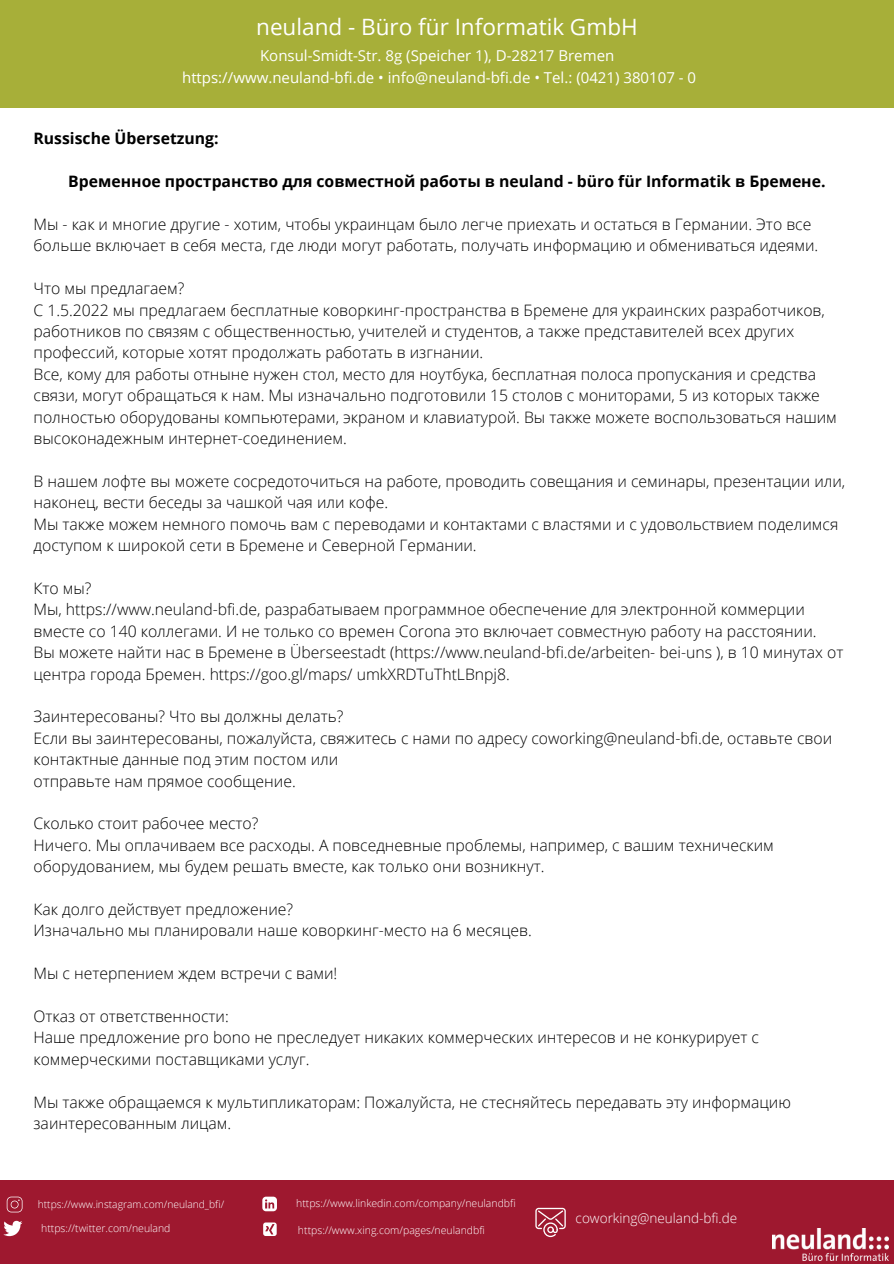
<style>
.page{position:relative;width:894px;height:1264px;background:#fff}
.page>*{position:absolute;margin:0;border:0;box-sizing:border-box;transform-origin:0 0}
.t1{font:22.5px "Open Sans";color:#fff}
.t2{font:300 15.75px/21.5px "Open Sans";color:#000}
.t3{font:700 15.75px "Open Sans";color:#000}
.t4{font:15px "Open Sans";color:#fff}
.t5{font:300 13.5px "Open Sans";color:#fff}
.t6{font:300 10.5px "Open Sans";color:#fff}
.t7{font:300 10.2px "Open Sans";color:#fff}
</style>
<div class="page">
<div style="left:0;top:0;width:893px;height:108px;background:#a7af39"></div>
<div style="left:0;top:1180px;width:893px;height:83px;background:#9e182f"></div>
<img style="left:772px;top:1228px;width:115px;height:32px">
<svg style="left:7px;top:1196px;width:15px;height:16px"></svg>
<svg style="left:3px;top:1220px;width:19px;height:16px"></svg>
<svg style="left:262px;top:1196px;width:15px;height:15px"></svg>
<svg style="left:263px;top:1222px;width:13px;height:13px"></svg>
<svg style="left:535px;top:1207px;width:30px;height:30px"></svg>
<p class="t1" style="left:256px;top:11px;width:383px">neuland - Büro für Informatik GmbH</p>
<p class="t4" style="left:260px;top:45px;width:355px">Konsul-Smidt-Str. 8g (Speicher 1), D-28217 Bremen</p>
<p class="t4" style="left:182px;top:67px;width:515px">https://www.neuland-bfi.de • info@neuland-bfi.de • Tel.: (0421) 380107 - 0</p>
<p class="t3" style="left:34px;top:128px;width:186px">Russische Ü bersetzung:</p>
<p class="t3" style="left:68px;top:170px;width:758px">Временное пространство для совместной работы в neuland - bü ro fü r Informatik в Бремене.</p>
<p class="t2" style="left:34px;top:213px;width:786px">Мы - как и многие другие - хотим, чтобы украинцам было легче приехать и остаться в Германии. Это все больше включает в себя места, где люди могут работать, получать информацию и обмениваться идеями.</p>
<p class="t2" style="left:34px;top:277px;width:152px">Что мы предлагаем?</p>
<p class="t2" style="left:34px;top:299px;width:792px">С 1.5.2022 мы предлагаем бесплатные коворкинг-пространства в Бремене для украинских разработчиков, работников по связям с общественностью, учителей и студентов, а также представителей всех других профессий, которые хотят продолжать работать в изгнании.</p>
<p class="t2" style="left:34px;top:363px;width:804px">Все, кому для работы отныне нужен стол, место для ноутбука, бесплатная полоса пропускания и средства связи, могут обращаться к нам. Мы изначально подготовили 15 столов с мониторами, 5 из которых также полностью оборудованы компьютерами, экраном и клавиатурой . Вы также можете воспользоваться нашим высоконадежным интернет-соединением.</p>
<p class="t2" style="left:34px;top:470px;width:813px">В нашем лофте вы можете сосредоточиться на работе, проводить совещания и семинары, презентации или, наконец, вести беседы за чашкой чая или кофе.</p>
<p class="t2" style="left:34px;top:513px;width:806px">Мы также можем немного помочь вам с переводами и контактами с властями и с удовольствием поделимся доступом к широкой сети в Бремене и Северной Германии.</p>
<p class="t2" style="left:34px;top:577px;width:59px">Кто мы?</p>
<p class="t2" style="left:34px;top:598px;width:784px">Мы, https://www.neuland-bfi.de, разрабатываем программное обеспечение для электронной коммерции вместе со 140 коллегами. И не только со времен Corona это включает совместную работу на расстоянии.</p>
<p class="t2" style="left:34px;top:641px;width:811px">Вы можете найти нас в Бремене в Ü berseestadt (https://www.neuland-bfi.de/arbeiten- bei-uns ), в 10 минутах от центра города Бремен. https://goo.gl/maps/ umkXRDTuThtLBnpj8.</p>
<p class="t2" style="left:34px;top:705px;width:311px">Заинтересованы? Что вы должны делать?</p>
<p class="t2" style="left:34px;top:727px;width:799px">Если вы заинтересованы, пожалуй ста, свяжитесь с нами по адресу coworking@neuland-bfi.de, оставьте свои контактные данные под этим постом или</p>
<p class="t2" style="left:34px;top:769px;width:264px">отправьте нам прямое сообщение.</p>
<p class="t2" style="left:34px;top:812px;width:226px">Сколько стоит рабочее место?</p>
<p class="t2" style="left:34px;top:833px;width:741px">Ничего. Мы оплачиваем все расходы. А повседневные проблемы, например, с вашим техническим оборудованием, мы будем решать вместе, как только они возникнут.</p>
<p class="t2" style="left:34px;top:898px;width:261px">Как долго дей ствует предложение?</p>
<p class="t2" style="left:34px;top:919px;width:499px">Изначально мы планировали наше коворкинг-место на 6 месяцев.</p>
<p class="t2" style="left:34px;top:962px;width:305px">Мы с нетерпением ждем встречи с вами!</p>
<p class="t2" style="left:34px;top:1005px;width:197px">Отказ от ответственности:</p>
<p class="t2" style="left:34px;top:1026px;width:726px">Наше предложение pro bono не преследует никаких коммерческих интересов и не конкурирует с коммерческими поставщиками услуг.</p>
<p class="t2" style="left:34px;top:1090px;width:758px">Мы также обращаемся к мультипликаторам: Пожалуй ста, не стесняйтесь передавать эту информацию заинтересованным лицам.</p>
<p class="t7" style="left:38px;top:1197px;width:188px">https://www.instagram.com/neuland_bfi/</p>
<p class="t6" style="left:41px;top:1220px;width:131px">https://twitter.com/neuland</p>
<p class="t6" style="left:296px;top:1196px;width:221px">https://www.linkedin.com/company/neulandbfi</p>
<p class="t6" style="left:298px;top:1222px;width:188px">https://www.xing.com/pages/neulandbfi</p>
<p class="t5" style="left:575px;top:1208px;width:163px">coworking@neuland-bfi.de</p>
</div>
